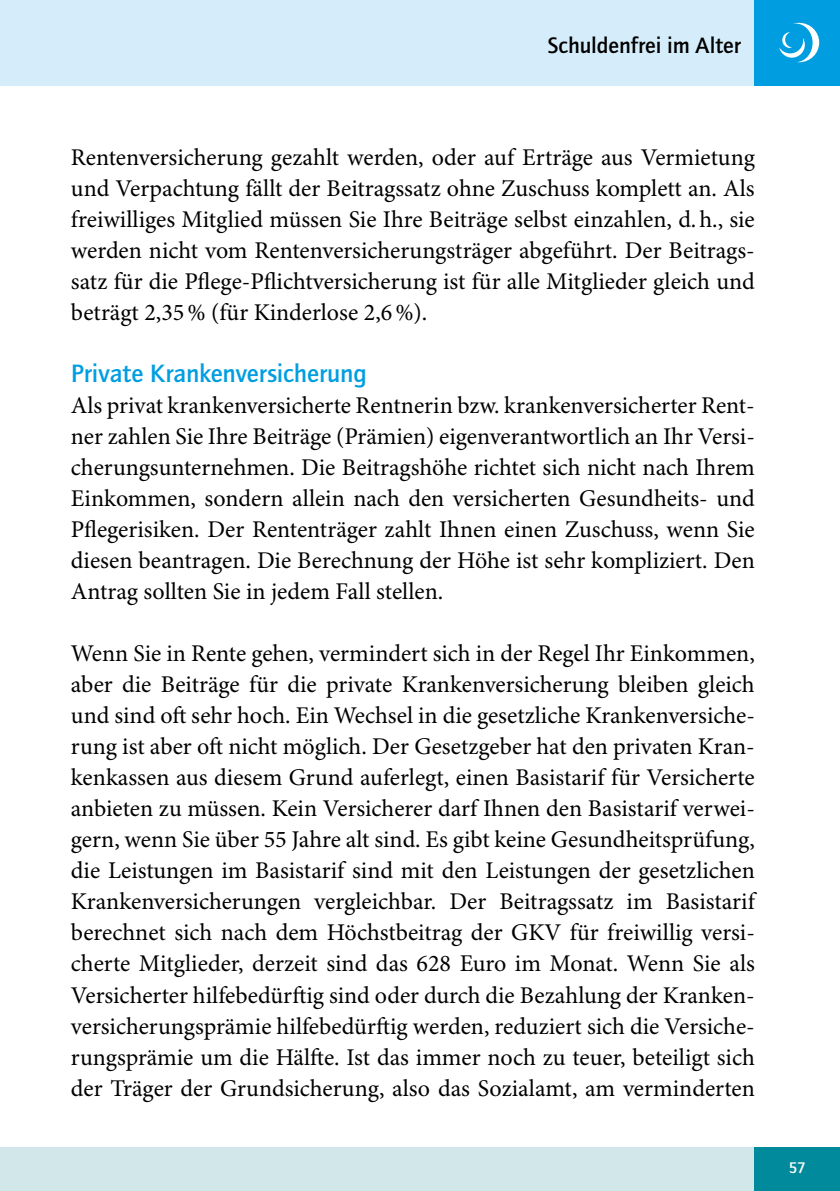
<style>
.page{position:relative;width:840px;height:1191px;background:#fff}
.page>*{position:absolute;margin:0;border:0;box-sizing:border-box;transform-origin:0 0}
.t1{font:500 26px "Quay Sans ITC Std";letter-spacing:-.005em;color:#009ee0}
.t2{font:24px/31px "Minion Pro";color:#000;text-align:justify}
.t3{font:500 23px "Quay Sans ITC Std";color:#000}
.t4{font:500 16px "Quay Sans ITC Std";color:#fff}
</style>
<div class="page">
<div style="left:0;top:0;width:839px;height:85px;background:#d5edfa"></div>
<div style="left:0;top:1147px;width:839px;height:44px;background:#d2e7ea"></div>
<div style="left:754px;top:1147px;width:85px;height:44px;background:#008a9b"></div>
<div style="left:754px;top:0;width:85px;height:85px;background:#009ee0"></div>
<svg style="left:779px;top:23px;width:39px;height:39px"></svg>
<p class="t3" style="left:547px;top:31px;width:194px">Schuldenfrei im Alter</p>
<p class="t2" style="left:71px;top:143px;width:685px">Rentenversicherung gezahlt werden, oder auf Erträge aus Vermietung und Verpachtung fällt der Beitragssatz ohne Zuschuss komplett an. Als freiwilliges Mitglied müssen Sie Ihre Beiträge selbst einzahlen, d.h., sie werden nicht vom Rentenversicherungsträger abgeführt. Der Beitrags&shy;satz für die Pflege-Pflichtversicherung ist für alle Mitglieder gleich und beträgt 2,35% (für Kinderlose 2,6%).</p>
<p class="t1" style="left:71px;top:358px;width:297px">Private Krankenversicherung</p>
<p class="t2" style="left:71px;top:391px;width:685px">Als privat krankenversicherte Rentnerin bzw. krankenversicherter Rent&shy;ner zahlen Sie Ihre Beiträge (Prämien) eigenverantwortlich an Ihr Versi&shy;cherungsunternehmen. Die Beitragshöhe richtet sich nicht nach Ihrem Einkommen, sondern allein nach den versicherten Gesundheits- und Pflegerisiken. Der Rententräger zahlt Ihnen einen Zuschuss, wenn Sie diesen beantragen. Die Berechnung der Höhe ist sehr kompliziert. Den Antrag sollten Sie in jedem Fall stellen.</p>
<p class="t2" style="left:71px;top:639px;width:685px">Wenn Sie in Rente gehen, vermindert sich in der Regel Ihr Einkommen, aber die Beiträge für die private Krankenversicherung bleiben gleich und sind oft sehr hoch. Ein Wechsel in die gesetzliche Krankenversiche&shy;rung ist aber oft nicht möglich. Der Gesetzgeber hat den privaten Kran&shy;kenkassen aus diesem Grund auferlegt, einen Basistarif für Versicherte anbieten zu müssen. Kein Versicherer darf Ihnen den Basistarif verwei&shy;gern, wenn Sie über 55 Jahre alt sind. Es gibt keine Gesundheitsprüfung, die Leistungen im Basistarif sind mit den Leistungen der gesetzlichen Krankenversicherungen vergleichbar. Der Beitragssatz im Basistarif berechnet sich nach dem Höchstbeitrag der GKV für freiwillig versi&shy;cherte Mitglieder, derzeit sind das 628 Euro im Monat. Wenn Sie als Versicherter hilfebedürftig sind oder durch die Bezahlung der Kranken&shy;versicherungsprämie hilfebedürftig werden, reduziert sich die Versiche&shy;rungsprämie um die Hälfte. Ist das immer noch zu teuer, beteiligt sich der Träger der Grundsicherung, also das Sozialamt, am verminderten</p>
<p class="t4" style="left:788px;top:1158px;width:19px">57</p>
</div>
